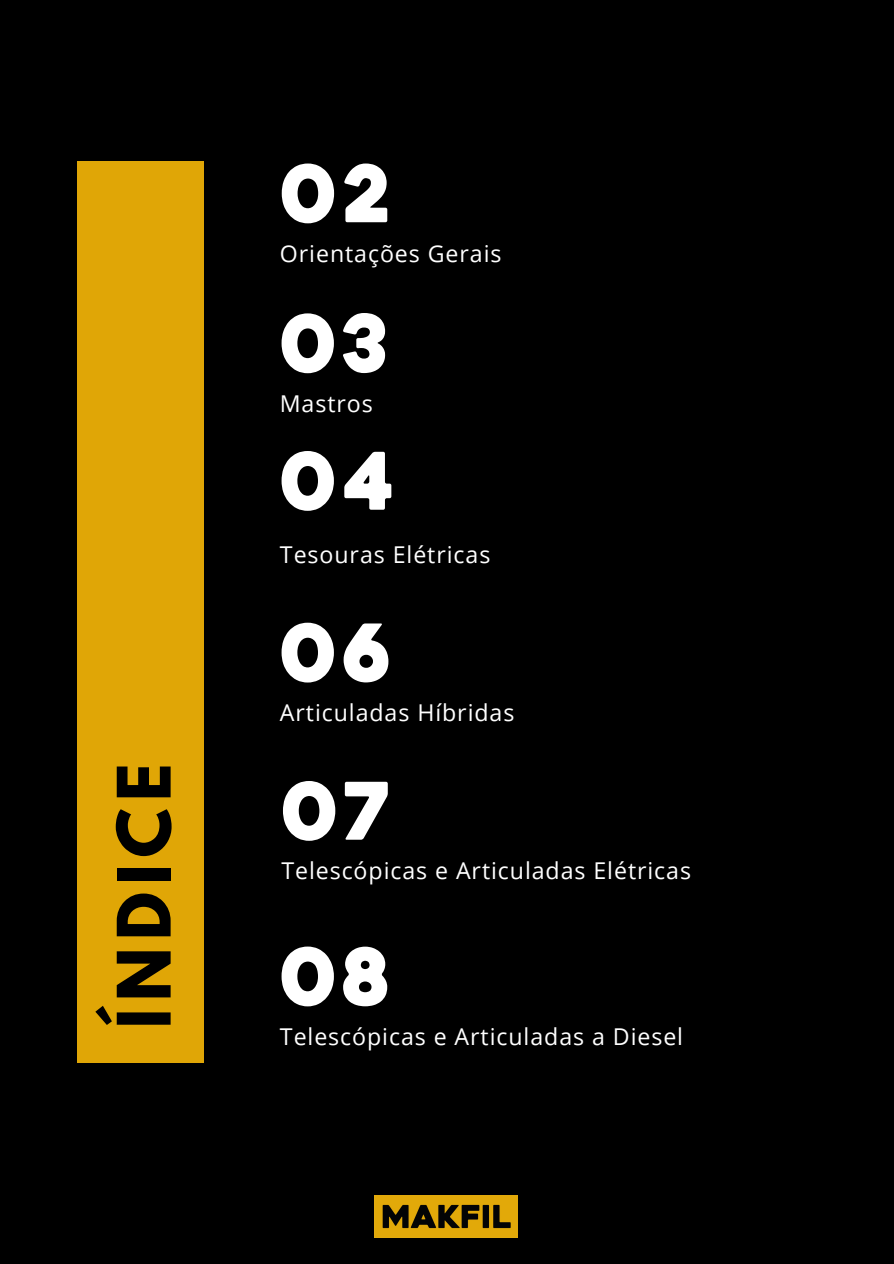
<style>
.page{position:relative;width:894px;height:1264px;background:#fff}
.page>*{position:absolute;margin:0;border:0;box-sizing:border-box;transform-origin:0 0}
.t1{font:79.05px "Heavitas";letter-spacing:.04em;color:#fff}
.t2{font:700 65.25px "League Spartan";letter-spacing:.11em;color:#000}
.t3{font:23.1px "Open Sans";letter-spacing:.04em;color:#fff}
</style>
<div class="page">
<div style="left:0;top:0;width:893px;height:1263px;background:#000"></div>
<div style="left:78px;top:161px;width:126px;height:902px;background:#e0a606"></div>
<img style="left:374px;top:1195px;width:143px;height:42px">
<p class="t2" style="left:112px;top:1028px;width:267px;rotate:-90deg">ÍNDICE</p>
<p class="t1" style="left:280px;top:163px;width:114px">02</p>
<h1 class="t3" style="left:280px;top:237px;width:223px">Orientações Gerais</h1>
<p class="t1" style="left:280px;top:313px;width:111px">03</p>
<p class="t3" style="left:280px;top:387px;width:95px">Mastros</p>
<p class="t1" style="left:280px;top:450px;width:117px">04</p>
<p class="t3" style="left:280px;top:538px;width:212px">Tesouras Elétricas</p>
<p class="t1" style="left:280px;top:622px;width:115px">06</p>
<p class="t3" style="left:280px;top:696px;width:236px">Articuladas Híbridas</p>
<p class="t1" style="left:281px;top:780px;width:111px">07</p>
<p class="t3" style="left:281px;top:854px;width:411px">Telescópicas e Articuladas Elétricas</p>
<p class="t1" style="left:280px;top:946px;width:113px">08</p>
<p class="t3" style="left:280px;top:1020px;width:404px">Telescópicas e Articuladas a Diesel</p>
</div>
